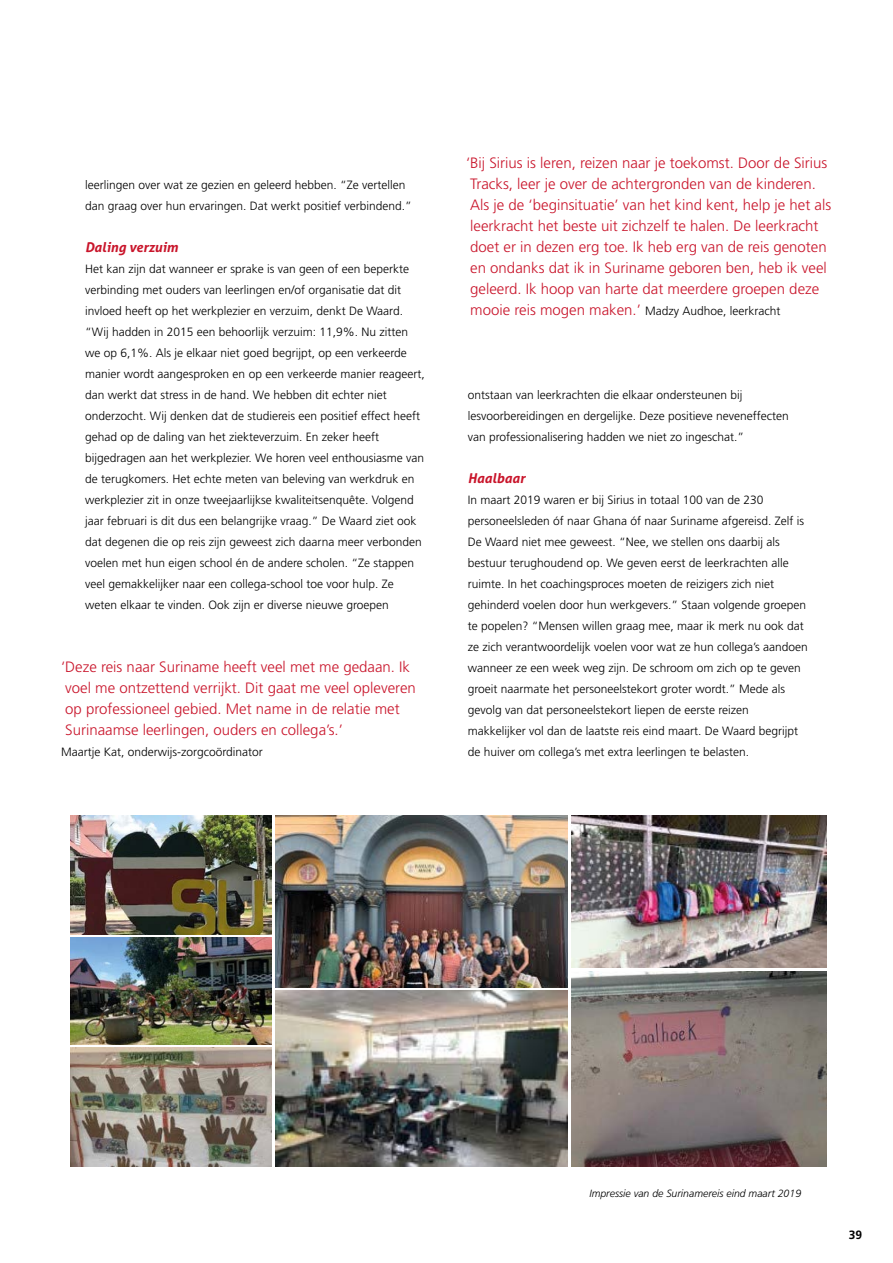
<style>
.page{position:relative;width:893px;height:1263px;background:#fff}
.page>*{position:absolute;margin:0;border:0;box-sizing:border-box;transform-origin:0 0}
.t1{font:300 15px/21px "Frutiger";color:#c9152b}
.t2{font:italic 700 13.5px "Aller";color:#c9152b}
.t3{font:300 12px/21px "Frutiger";color:#000}
.t4{font:700 12px "Frutiger";color:#000}
.t5{font:italic 300 10.5px "Frutiger";color:#000}
.s1{font-size:15px;color:#c9152b}
</style>
<div class="page">
<img style="left:70px;top:816px;width:201px;height:118px">
<img style="left:276px;top:816px;width:291px;height:171px">
<img style="left:571px;top:816px;width:255px;height:152px">
<img style="left:70px;top:937px;width:201px;height:107px">
<img style="left:276px;top:991px;width:291px;height:176px">
<img style="left:571px;top:971px;width:255px;height:196px">
<img style="left:70px;top:1048px;width:201px;height:119px">
<p class="t3" style="left:85px;top:174px;width:328px">leerlingen over wat ze gezien en geleerd hebben. “Ze vertellen dan graag over hun ervaringen. Dat werkt positief verbindend.”</p>
<p class="t2" style="left:85px;top:239px;width:95px">Daling verzuim</p>
<p class="t3" style="left:85px;top:258px;width:341px">Het kan zijn dat wanneer er sprake is van geen of een beperkte verbinding met ouders van leerlingen en/of organisatie dat dit invloed heeft op het werkplezier en verzuim, denkt De Waard. “Wij hadden in 2015 een behoorlijk verzuim: 11,9%. Nu zitten we op 6,1%. Als je elkaar niet goed begrijpt, op een verkeerde manier wordt aangesproken en op een verkeerde manier reageert, dan werkt dat stress in de hand. We hebben dit echter niet onderzocht. Wij denken dat de studiereis een positief effect heeft gehad op de daling van het ziekteverzuim. En zeker heeft bijgedragen aan het werkplezier. We horen veel enthousiasme van de terugkomers. Het echte meten van beleving van werkdruk en werkplezier zit in onze tweejaarlijkse kwaliteitsenquête. Volgend jaar februari is dit dus een belangrijke vraag.” De Waard ziet ook dat degenen die op reis zijn geweest zich daarna meer verbonden voelen met hun eigen school én de andere scholen. “Ze stappen veel gemakkelijker naar een collega-school toe voor hulp. Ze weten elkaar te vinden. Ook zijn er diverse nieuwe groepen</p>
<p class="t1" style="left:61px;top:656px;width:356px">‘Deze reis naar Suriname heeft veel met me gedaan. Ik voel me ontzettend verrijkt. Dit gaat me veel opleveren op professioneel gebied. Met name in de relatie met Surinaamse leerlingen, ouders en collega’s.’</p>
<p class="t3" style="left:61px;top:741px;width:203px">Maartje Kat, onderwijs-zorgcoördinator</p>
<p class="t1" style="left:466px;top:152px;width:367px">‘Bij Sirius is leren, reizen naar je toekomst. Door de Sirius Tracks, leer je over de achtergronden van de kinderen.<br>Als je de ‘beginsituatie’ van het kind kent, help je het als leerkracht het beste uit zichzelf te halen. De leerkracht doet er in dezen erg toe. Ik heb erg van de reis genoten en ondanks dat ik in Suriname geboren ben, heb ik veel geleerd. Ik hoop van harte dat meerdere groepen deze</p>
<p class="t3" style="left:470px;top:300px;width:312px"><span class="s1">mooie reis mogen maken.’</span> Madzy Audhoe, leerkracht</p>
<p class="t3" style="left:468px;top:384px;width:322px">ontstaan van leerkrachten die elkaar ondersteunen bij lesvoorbereidingen en dergelijke. Deze positieve neveneffecten van professionalisering hadden we niet zo ingeschat.”</p>
<p class="t2" style="left:468px;top:470px;width:59px">Haalbaar</p>
<p class="t3" style="left:468px;top:489px;width:342px">In maart 2019 waren er bij Sirius in totaal 100 van de 230 personeelsleden óf naar Ghana óf naar Suriname afgereisd. Zelf is De Waard niet mee geweest. “Nee, we stellen ons daarbij als bestuur terughoudend op. We geven eerst de leerkrachten alle ruimte. In het coachingsproces moeten de reizigers zich niet gehinderd voelen door hun werkgevers.” Staan volgende groepen te popelen? “Mensen willen graag mee, maar ik merk nu ook dat ze zich verantwoordelijk voelen voor wat ze hun collega’s aandoen wanneer ze een week weg zijn. De schroom om zich op te geven groeit naarmate het personeelstekort groter wordt.” Mede als gevolg van dat personeelstekort liepen de eerste reizen makkelijker vol dan de laatste reis eind maart. De Waard begrijpt de huiver om collega’s met extra leerlingen te belasten.</p>
<p class="t5" style="left:589px;top:1187px;width:213px">Impressie van de Surinamereis eind maart 2019</p>
<p class="t4" style="left:849px;top:1228px;width:15px">39</p>
</div>
